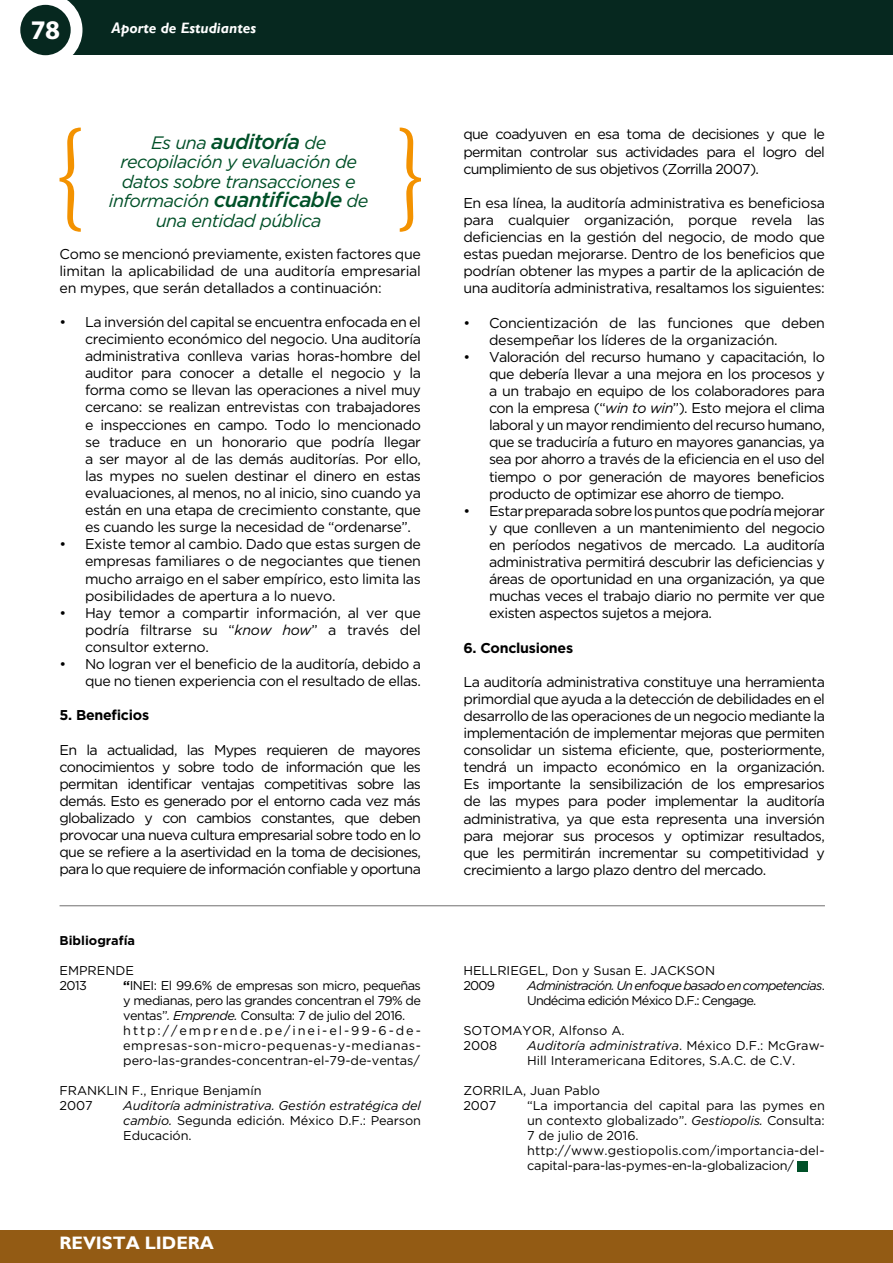
<style>
.page{position:relative;width:893px;height:1263px;background:#fff}
.page>*{position:absolute;margin:0;border:0;box-sizing:border-box;transform-origin:0 0}
.t1{font:700 27px "Myriad Pro";color:#fff}
.t2{font:italic 500 21px "Gotham";letter-spacing:-.03em;color:#005028}
.t3{font:italic 18px/19.5px "Gotham";letter-spacing:-.03em;color:#005028;text-align:center}
.t4{font:700 18px "Gill Sans";color:#fff}
.t5{font:italic 700 15px "Gill Sans";color:#fff}
.t6{font:14.25px/17.1px "Gotham";letter-spacing:-.03em;color:#000;text-align:justify}
.t7{font:700 14.25px "Gotham";letter-spacing:-.02em;color:#000}
.t8{font:12.75px/15px "Gotham";color:#000}
.t9{font:12.75px/15px "Gotham";letter-spacing:-.04em;color:#000}
.t10{font:italic 12.75px/15px "Gotham";letter-spacing:-.01em;color:#000;text-align:justify}
.t11{font:italic 12.75px/15px "Gotham";letter-spacing:-.06em;color:#000}
.t12{font:700 12.75px "Gotham";color:#000}
.s1{font-weight:400;font-size:18px}
.s2{font-weight:500;font-size:21px}
.s3{font-style:italic}
.s4{font-weight:700}
.s5{font-style:normal}
</style>
<div class="page">
<div style="left:45px;top:0;width:848px;height:55px;background:#06281f"></div>
<svg style="left:21px;top:0;width:61px;height:56px"></svg>
<div style="left:20px;top:5px;width:51px;height:50px;background:#06281f;border-radius:50%"></div>
<div style="left:0;top:1230px;width:893px;height:33px;background:#935b14"></div>
<hr style="left:60px;top:905px;width:765px;height:1px;background:#706f6f">
<div style="left:797px;top:1161px;width:11px;height:10px;background:#005028"></div>
<svg style="left:60px;top:128px;width:21px;height:104px"></svg>
<svg style="left:400px;top:128px;width:21px;height:104px"></svg>
<h1 class="t1" style="left:31px;top:13px;width:31px">78</h1>
<p class="t5" style="left:111px;top:19px;width:146px">Aporte de Estudiantes</p>
<h2 class="t2" style="left:151px;top:129px;width:177px"><span class="s1">Es una</span> auditoría <span class="s1">de</span></h2>
<p class="t3" style="left:109px;top:152px;width:261px">recopilación y evaluación de datos sobre transacciones e información <span class="s2">cuantificable</span> de una entidad pública</p>
<p class="t6" style="left:60px;top:245px;width:363px">Como se mencionó previamente, existen factores que limitan la aplicabilidad de una auditoría empresarial en mypes, que serán detallados a continuación:</p>
<p class="t6" style="left:85px;top:313px;width:337px;text-indent:-26px">• La inversión del capital se encuentra enfocada en el crecimiento económico del negocio. Una auditoría administrativa conlleva varias horas-hombre del auditor para conocer a detalle el negocio y la forma como se llevan las operaciones a nivel muy cercano: se realizan entrevistas con trabajadores e inspecciones en campo. Todo lo mencionado se traduce en un honorario que podría llegar a ser mayor al de las demás auditorías. Por ello, las mypes no suelen destinar el dinero en estas evaluaciones, al menos, no al inicio, sino cuando ya están en una etapa de crecimiento constante, que es cuando les surge la necesidad de “ordenarse”.</p>
<p class="t6" style="left:85px;top:535px;width:337px;text-indent:-26px">• Existe temor al cambio. Dado que estas surgen de empresas familiares o de negociantes que tienen mucho arraigo en el saber empírico, esto limita las posibilidades de apertura a lo nuevo.</p>
<p class="t6" style="left:85px;top:604px;width:337px;text-indent:-26px">• Hay temor a compartir información, al ver que podría filtrarse su “<span class="s3">know how</span>” a través del consultor externo.</p>
<p class="t6" style="left:60px;top:655px;width:363px;text-align:right">• No logran ver el beneficio de la auditoría, debido a que no tienen experiencia con el resultado de ellas.</p>
<p class="t7" style="left:60px;top:707px;width:91px">5. Beneficios</p>
<p class="t6" style="left:60px;top:741px;width:363px">En la actualidad, las Mypes requieren de mayores conocimientos y sobre todo de información que les permitan identificar ventajas competitivas sobre las demás. Esto es generado por el entorno cada vez más globalizado y con cambios constantes, que deben provocar una nueva cultura empresarial sobre todo en lo que se refiere a la asertividad en la toma de decisiones, para lo que requiere de información confiable y oportuna</p>
<p class="t12" style="left:60px;top:933px;width:77px">Bibliografía</p>
<p class="t8" style="left:60px;top:963px;width:76px">EMPRENDE<br>2013</p>
<p class="t9" style="left:123px;top:978px;width:299px"><span class="s4">“</span>INEI: El 99.6% de empresas son micro, pequeñas y medianas, pero las grandes concentran el 79% de ventas”<span class="s3">. Emprende.</span> Consulta: 7 de julio del 2016. http://emprende.pe/inei-el-99-6-de&shy;empresas-son-micro-pequenas-y-medianas&shy;pero-las-grandes-concentran-el-79-de-ventas/</p>
<p class="t8" style="left:60px;top:1083px;width:204px">FRANKLIN F., Enrique Benjamín<br>2007</p>
<p class="t10" style="left:123px;top:1098px;width:299px">Auditoría administrativa. Gestión estratégica del cambio. <span class="s5">Segunda edición. México D.F.: Pearson Educación.</span></p>
<p class="t4" style="left:59px;top:1232px;width:156px">REVISTA LIDERA</p>
<p class="t6" style="left:463px;top:126px;width:363px">que coadyuven en esa toma de decisiones y que le permitan controlar sus actividades para el logro del cumplimiento de sus objetivos (Zorrilla 2007).</p>
<p class="t6" style="left:463px;top:194px;width:363px">En esa línea, la auditoría administrativa es beneficiosa para cualquier organización, porque revela las deficiencias en la gestión del negocio, de modo que estas puedan mejorarse. Dentro de los beneficios que podrían obtener las mypes a partir de la aplicación de una auditoría administrativa, resaltamos los siguientes:</p>
<p class="t6" style="left:489px;top:314px;width:337px;text-indent:-26px">• Concientización de las funciones que deben desempeñar los líderes de la organización.</p>
<p class="t6" style="left:489px;top:348px;width:337px;text-indent:-26px">• Valoración del recurso humano y capacitación, lo que debería llevar a una mejora en los procesos y a un trabajo en equipo de los colaboradores para con la empresa (“<span class="s3">win to win</span>”). Esto mejora el clima laboral y un mayor rendimiento del recurso humano, que se traduciría a futuro en mayores ganancias, ya sea por ahorro a través de la eficiencia en el uso del tiempo o por generación de mayores beneficios producto de optimizar ese ahorro de tiempo.</p>
<p class="t6" style="left:489px;top:502px;width:337px;text-indent:-26px">• Estar preparada sobre los puntos que podría mejorar y que conlleven a un mantenimiento del negocio en períodos negativos de mercado. La auditoría administrativa permitirá descubrir las deficiencias y áreas de oportunidad en una organización, ya que muchas veces el trabajo diario no permite ver que existen aspectos sujetos a mejora.</p>
<p class="t7" style="left:463px;top:639px;width:111px">6. Conclusiones</p>
<p class="t6" style="left:463px;top:673px;width:363px">La auditoría administrativa constituye una herramienta primordial que ayuda a la detección de debilidades en el desarrollo de las operaciones de un negocio mediante la implementación de implementar mejoras que permiten consolidar un sistema eficiente, que, posteriormente, tendrá un impacto económico en la organización.<br>Es importante la sensibilización de los empresarios de las mypes para poder implementar la auditoría administrativa, ya que esta representa una inversión para mejorar sus procesos y optimizar resultados, que les permitirán incrementar su competitividad y crecimiento a largo plazo dentro del mercado.</p>
<p class="t8" style="left:463px;top:963px;width:253px">HELLRIEGEL, Don y Susan E. JACKSON<br>2009</p>
<p class="t11" style="left:527px;top:978px;width:299px">Administración. Un enfoque basado en competencias<span class="s5">.<br>Undécima edición México D.F.: Cengage.</span></p>
<p class="t8" style="left:463px;top:1023px;width:163px">SOTOMAYOR, Alfonso A.<br>2008</p>
<p class="t8" style="left:527px;top:1038px;width:299px"><span class="s3">Auditoría administrativa</span>. México D.F.: McGraw-<br>Hill Interamericana Editores, S.A.C. de C.V.</p>
<p class="t8" style="left:463px;top:1083px;width:138px">ZORRILA, Juan Pablo<br>2007</p>
<p class="t8" style="left:527px;top:1098px;width:299px">“La importancia del capital para las pymes en un contexto globalizado”. <span class="s3">Gestiopolis.</span> Consulta:<br>7 de julio de 2016. http://www.gestiopolis.com/importancia-del&shy;capital-para-las-pymes-en-la-globalizacion/</p>
</div>
